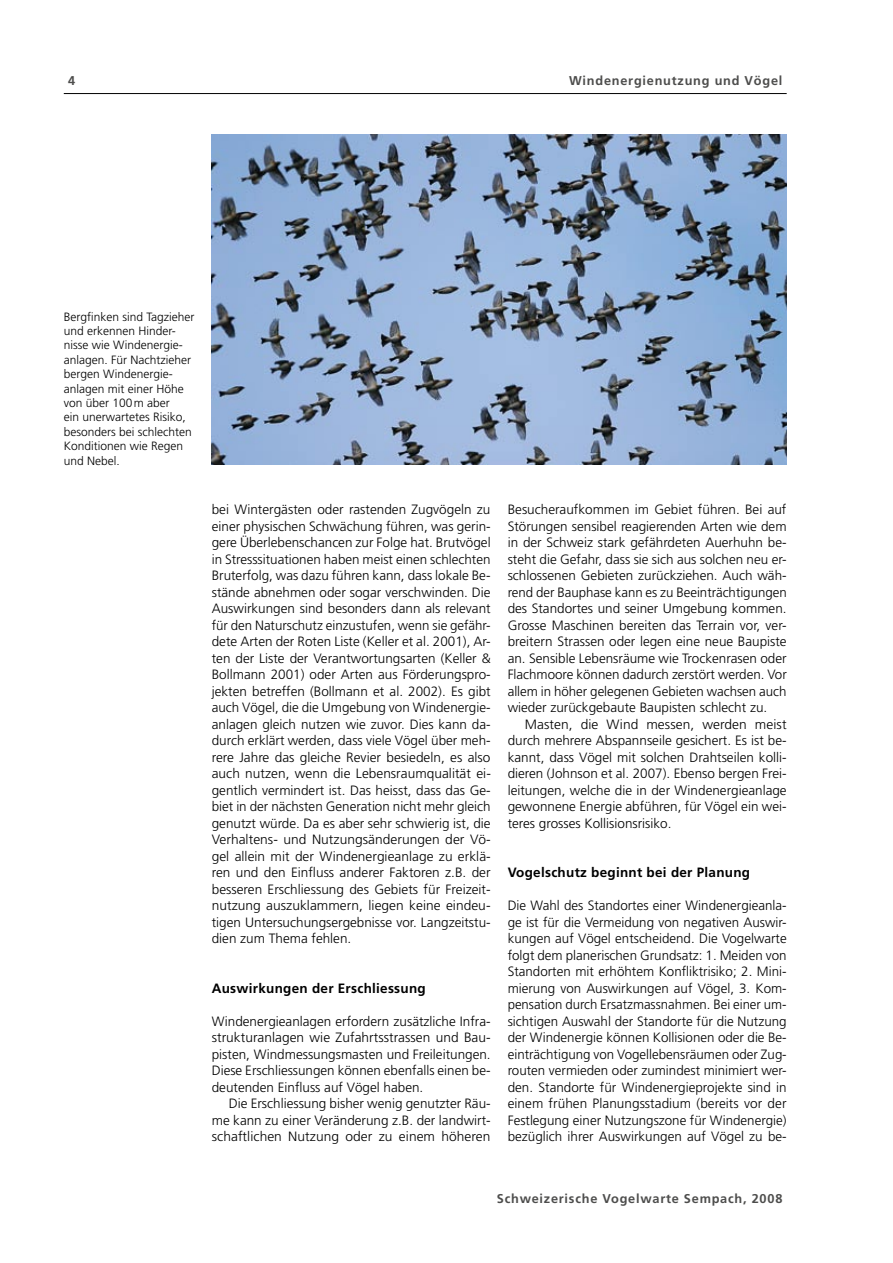
<style>
.page{position:relative;width:893px;height:1263px;background:#fff}
.page>*{position:absolute;margin:0;border:0;box-sizing:border-box;transform-origin:0 0}
.t1{font:300 13.5px/16.5px "Frutiger";color:#000;text-align:justify}
.t2{font:700 13.5px "Frutiger";letter-spacing:.02em;color:#000}
.t3{font:700 12.75px "Frutiger";letter-spacing:.06em;color:#4d4d4c}
.t4{font:300 12px/14.4px "Frutiger";color:#000}
</style>
<div class="page">
<img style="left:212px;top:135px;width:575px;height:330px">
<hr style="left:64px;top:93px;width:723px;height:1px;background:#000">
<p class="t3" style="left:68px;top:73px;width:9px">4</p>
<p class="t3" style="left:569px;top:73px;width:215px">Windenergienutzung und Vögel</p>
<p class="t4" style="left:64px;top:309px;width:132px">Bergfinken sind Tagzieher und erkennen Hinder&shy;nisse wie Windenergie&shy;anlagen. Für Nachtzieher bergen Windenergie&shy;anlagen mit einer Höhe von über 100m aber<br>ein unerwartetes Risiko, besonders bei schlechten<br>Konditionen wie Regen und Nebel.</p>
<p class="t1" style="left:212px;top:501px;width:281px">bei Wintergästen oder rastenden Zugvögeln zu einer physischen Schwächung führen, was gerin&shy;gere Überlebenschancen zur Folge hat. Brutvögel in Stresssituationen haben meist einen schlechten Bruterfolg, was dazu führen kann, dass lokale Be&shy;stände abnehmen oder sogar verschwinden. Die Auswirkungen sind besonders dann als relevant für den Naturschutz einzustufen, wenn sie gefähr&shy;dete Arten der Roten Liste (Keller et al. 2001), Ar&shy;ten der Liste der Verantwortungsarten (Keller &amp; Bollmann 2001) oder Arten aus Förderungspro&shy;jekten betreffen (Bollmann et al. 2002). Es gibt auch Vögel, die die Umgebung von Windenergie&shy;anlagen gleich nutzen wie zuvor. Dies kann da&shy;durch erklärt werden, dass viele Vögel über meh&shy;rere Jahre das gleiche Revier besiedeln, es also auch nutzen, wenn die Lebensraumqualität ei&shy;gentlich vermindert ist. Das heisst, dass das Ge&shy;biet in der nächsten Generation nicht mehr gleich genutzt würde. Da es aber sehr schwierig ist, die Verhaltens- und Nutzungsänderungen der Vö&shy;gel allein mit der Windenergieanlage zu erklä&shy;ren und den Einfluss anderer Faktoren z.B. der besseren Erschliessung des Gebiets für Freizeit&shy;nutzung auszuklammern, liegen keine eindeu&shy;tigen Untersuchungsergebnisse vor. Langzeitstu&shy;dien zum Thema fehlen.</p>
<p class="t2" style="left:212px;top:980px;width:216px">Auswirkungen der Erschliessung</p>
<p class="t1" style="left:212px;top:1013px;width:280px">Windenergieanlagen erfordern zusätzliche Infra&shy;strukturanlagen wie Zufahrtsstrassen und Bau&shy;pisten, Windmessungsmasten und Freileitungen.<br>Diese Erschliessungen können ebenfalls einen be&shy;deutenden Einfluss auf Vögel haben.</p>
<p class="t1" style="left:212px;top:1095px;width:280px;text-indent:17px">Die Erschliessung bisher wenig genutzter Räu&shy;me kann zu einer Veränderung z.B. der landwirt&shy;schaftlichen Nutzung oder zu einem höheren</p>
<p class="t1" style="left:508px;top:501px;width:281px">Besucheraufkommen im Gebiet führen. Bei auf Störungen sensibel reagierenden Arten wie dem in der Schweiz stark gefährdeten Auerhuhn be&shy;steht die Gefahr, dass sie sich aus solchen neu er&shy;schlossenen Gebieten zurückziehen. Auch wäh&shy;rend der Bauphase kann es zu Beeinträchtigungen des Standortes und seiner Umgebung kommen.<br>Grosse Maschinen bereiten das Terrain vor, ver&shy;breitern Strassen oder legen eine neue Baupiste an. Sensible Lebensräume wie Trockenrasen oder Flachmoore können dadurch zerstört werden. Vor allem in höher gelegenen Gebieten wachsen auch wieder zurückgebaute Baupisten schlecht zu.</p>
<p class="t1" style="left:508px;top:716px;width:280px;text-indent:17px">Masten, die Wind messen, werden meist durch mehrere Abspannseile gesichert. Es ist be&shy;kannt, dass Vögel mit solchen Drahtseilen kolli&shy;dieren (Johnson et al. 2007). Ebenso bergen Frei&shy;leitungen, welche die in der Windenergieanlage gewonnene Energie abführen, für Vögel ein wei&shy;teres grosses Kollisionsrisiko.</p>
<p class="t2" style="left:508px;top:864px;width:244px">Vogelschutz beginnt bei der Planung</p>
<p class="t1" style="left:508px;top:897px;width:280px">Die Wahl des Standortes einer Windenergieanla&shy;ge ist für die Vermeidung von negativen Auswir&shy;kungen auf Vögel entscheidend. Die Vogelwarte folgt dem planerischen Grundsatz: 1. Meiden von Standorten mit erhöhtem Konfliktrisiko; 2. Mini&shy;mierung von Auswirkungen auf Vögel, 3. Kom&shy;pensation durch Ersatzmassnahmen. Bei einer um&shy;sichtigen Auswahl der Standorte für die Nutzung der Windenergie können Kollisionen oder die Be&shy;einträchtigung von Vogellebensräumen oder Zug&shy;routen vermieden oder zumindest minimiert wer&shy;den. Standorte für Windenergieprojekte sind in einem frühen Planungsstadium (bereits vor der Festlegung einer Nutzungszone für Windenergie) bezüglich ihrer Auswirkungen auf Vögel zu be-</p>
<p class="t3" style="left:497px;top:1191px;width:287px">Schweizerische Vogelwarte Sempach, 2008</p>
</div>
